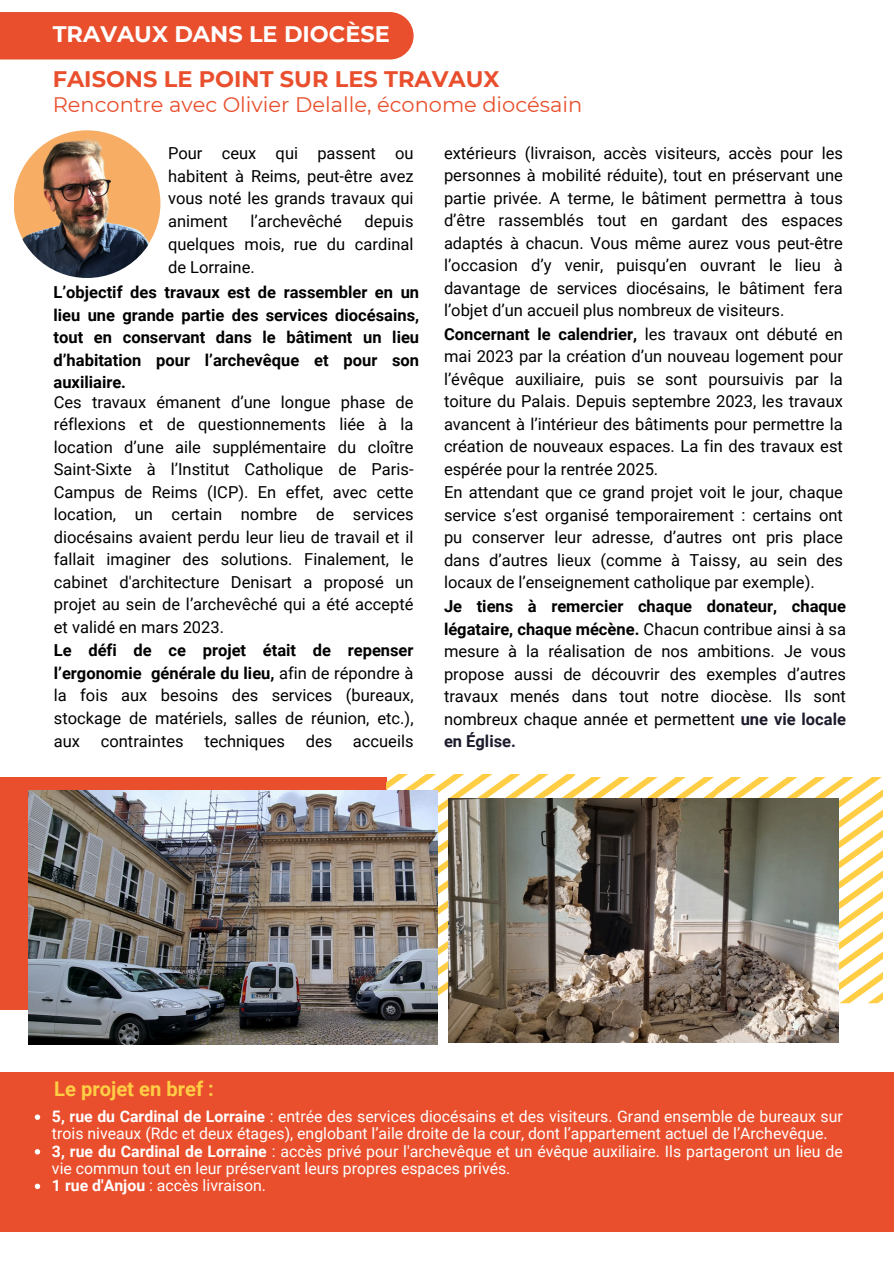
<style>
.page{position:relative;width:894px;height:1264px;background:#fff}
.page>*{position:absolute;margin:0;border:0;box-sizing:border-box;transform-origin:0 0}
.t1{font:700 22.5px "Montserrat";color:#e94f2d}
.t2{font:700 22.5px "Montserrat";color:#fff}
.t3{font:21px "Montserrat";color:#e94f2d}
.t4{font:700 20.1px "Roboto";color:#ffce45}
.t5{font:16.5px/22.5px "Roboto";color:#000;text-align:justify}
.t6{font:700 16.5px/22.5px "Roboto";color:#000;text-align:justify}
.t7{font:15.9px/17.2px "Roboto";color:#fff}
.s1{font-weight:700}
.s2{font-weight:700;color:#1b1b2b}
</style>
<div class="page">
<div style="left:0;top:12px;width:413px;height:47px;background:#e94f2d"></div>
<div style="left:0;top:1072px;width:893px;height:159px;background:#e94f2d"></div>
<svg style="left:35px;top:1114px;width:5px;height:5px"></svg>
<svg style="left:35px;top:1149px;width:5px;height:5px"></svg>
<svg style="left:35px;top:1183px;width:5px;height:6px"></svg>
<img style="left:14px;top:131px;width:146px;height:147px;border-radius:50%">
<div style="left:0;top:777px;width:386px;height:232px;background:#e94f2d"></div>
<svg style="left:386px;top:774px;width:496px;height:229px"></svg>
<img style="left:29px;top:790px;width:408px;height:254px">
<img style="left:448px;top:798px;width:390px;height:244px">
<h3 class="t2" style="left:53px;top:20px;width:338px">TRAVAUX DANS LE DIOCÈSE</h3>
<p class="t1" style="left:53px;top:65px;width:448px">FAISONS LE POINT SUR LES TRAVAUX</p>
<p class="t3" style="left:53px;top:92px;width:531px">Rencontre avec Olivier Delalle, économe diocésain</p>
<p class="t5" style="left:168px;top:141px;width:247px;line-height:23px">Pour ceux qui passent ou habitent à Reims, peut-être avez vous noté les grands travaux qui animent</p>
<p class="t5" style="left:444px;top:142px;width:400px">extérieurs (livraison, accès visiteurs, accès pour les personnes à mobilité réduite), tout en préservant une partie privée. A terme, le bâtiment permettra à tous d’être rassemblés tout en gardant des espaces adaptés à chacun. Vous même aurez vous peut-être l’occasion d’y venir, puisqu’en ouvrant le lieu à davantage de services diocésains, le bâtiment fera l’objet d’un accueil plus nombreux de visiteurs.</p>
<p class="t5" style="left:168px;top:210px;width:247px;line-height:23px;text-align:right">depuis<br>quelques mois, rue du cardinal</p>
<p class="t5" style="left:250px;top:210px;width:93px">l’archevêché</p>
<p class="t6" style="left:54px;top:281px;width:367px">L’objectif des travaux est de rassembler en un lieu une grande partie des services diocésains, tout en conservant dans le bâtiment un lieu d’habitation pour l’archevêque et pour son auxiliaire.</p>
<p class="t5" style="left:444px;top:323px;width:400px"><span class="s1">Concernant le calendrier,</span> les travaux ont débuté en mai 2023 par la création d’un nouveau logement pour l’évêque auxiliaire, puis se sont poursuivis par la toiture du Palais. Depuis septembre 2023, les travaux avancent à l’intérieur des bâtiments pour permettre la création de nouveaux espaces. La fin des travaux est espérée pour la rentrée 2025.</p>
<p class="t5" style="left:54px;top:391px;width:361px">Ces travaux émanent d’une longue phase de réflexions et de questionnements liée à la location d’une aile supplémentaire du cloître Saint-Sixte à l’Institut Catholique de Paris-Campus de Reims (ICP). En effet, avec cette location, un certain nombre de services diocésains avaient perdu leur lieu de travail et il fallait imaginer des solutions. Finalement, le cabinet d'architecture Denisart a proposé un projet au sein de l’archevêché qui a été accepté et validé en mars 2023.</p>
<p class="t5" style="left:444px;top:481px;width:400px">En attendant que ce grand projet voit le jour, chaque service s’est organisé temporairement : certains ont pu conserver leur adresse, d’autres ont pris place dans d’autres lieux (comme à Taissy, au sein des locaux de l’enseignement catholique par exemple).</p>
<p class="t5" style="left:444px;top:595px;width:403px"><span class="s1">Je tiens à remercier chaque donateur, chaque légataire, chaque mécène.</span> Chacun contribue ainsi à sa mesure à la réalisation de nos ambitions. Je vous propose aussi de découvrir des exemples d’autres travaux menés dans tout notre diocèse. Ils sont nombreux chaque année et permettent <span class="s2">une vie locale en Église.</span></p>
<p class="t5" style="left:54px;top:639px;width:361px"><span class="s1">Le défi de ce projet était de repenser l’ergonomie générale du lieu,</span> afin de répondre à la fois aux besoins des services (bureaux, stockage de matériels, salles de réunion, etc.), aux</p>
<p class="t5" style="left:101px;top:729px;width:84px">contraintes</p>
<p class="t5" style="left:204px;top:729px;width:82px">techniques</p>
<p class="t5" style="left:305px;top:729px;width:28px">des</p>
<p class="t5" style="left:353px;top:729px;width:62px">accueils</p>
<h1 class="t4" style="left:54px;top:1077px;width:161px">Le projet en bref :</h1>
<h1 class="t7" style="left:52px;top:1107px;width:792px"><span class="s1">5, rue du Cardinal de Lorraine</span> : entrée des services diocésains et des visiteurs. Grand ensemble de bureaux sur trois niveaux (Rdc et deux étages), englobant l’aile droite de la cour, dont l’appartement actuel de l’Archevêque.</h1>
<h2 class="t7" style="left:52px;top:1142px;width:792px"><span class="s1">3, rue du Cardinal de Lorraine</span> : accès privé pour l'archevêque et un évêque auxiliaire. Ils partageront un lieu de vie commun tout en leur préservant leurs propres espaces privés.</h2>
<p class="t7" style="left:52px;top:1177px;width:215px"><span class="s1">1 rue d'Anjou</span> : accès livraison.</p>
</div>
